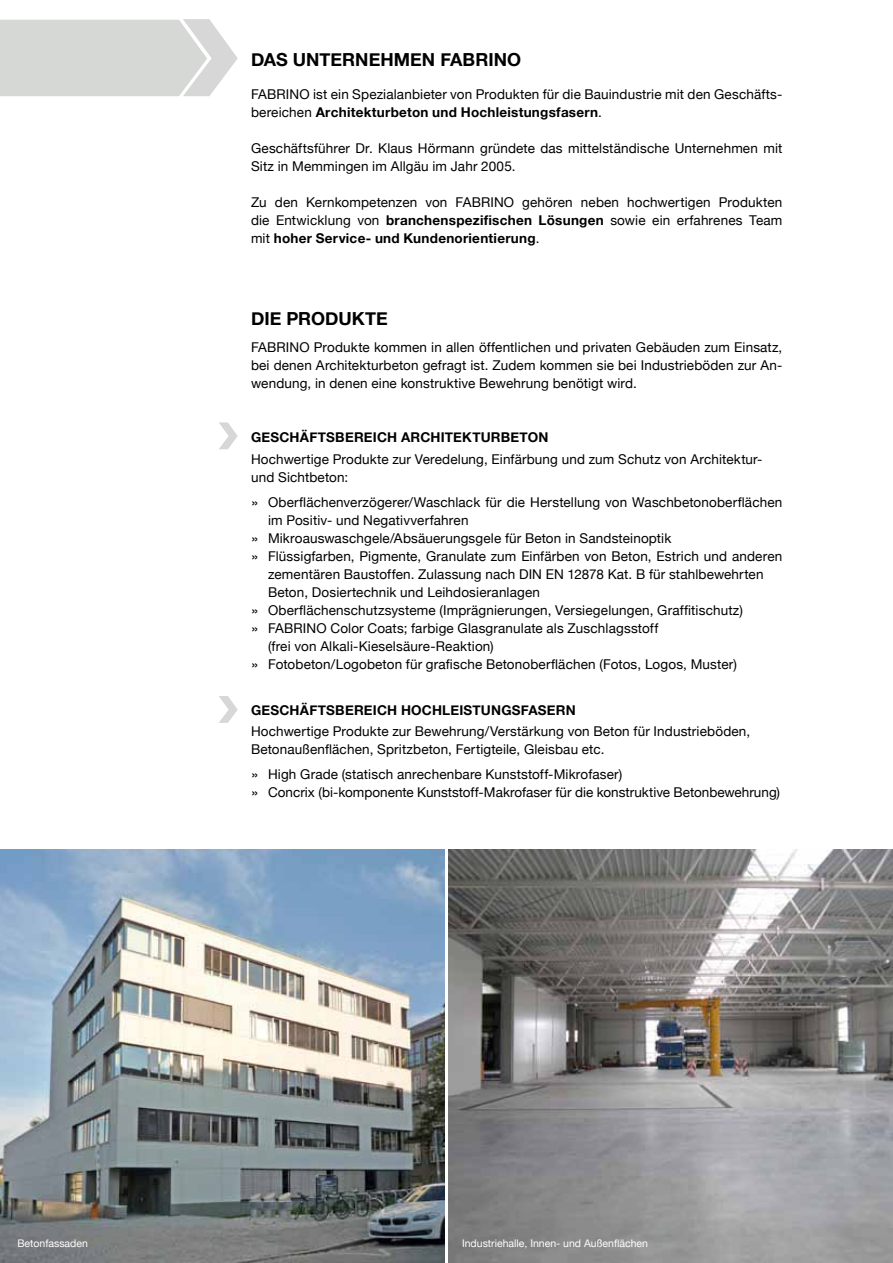
<style>
.page{position:relative;width:893px;height:1263px;background:#fff}
.page>*{position:absolute;margin:0;border:0;box-sizing:border-box;transform-origin:0 0}
.t1{font:700 18px "Helvetica Neue";color:#000}
.t2{font:13.5px/18px "Helvetica Neue";letter-spacing:.01em;color:#000}
.t3{font:700 13.5px "Helvetica Neue";letter-spacing:.015em;color:#000}
.t4{font:10.5px "Helvetica Neue";color:#fff}
.s1{font-weight:700}
.s2{font-family:"Helvetica"}
</style>
<div class="page">
<svg style="left:0;top:19px;width:238px;height:77px;background:#d9dbd9"></svg>
<svg style="left:219px;top:422px;width:19px;height:27px"></svg>
<svg style="left:219px;top:696px;width:19px;height:27px"></svg>
<img style="left:448px;top:849px;width:445px;height:414px">
<img style="left:0;top:849px;width:445px;height:414px">
<h1 class="t1" style="left:251px;top:48px;width:272px">DAS UNTERNEHMEN FABRINO</h1>
<p class="t2" style="left:251px;top:85px;width:533px">FABRINO ist ein Spezialanbieter von Produkten für die Bauindustrie mit den Geschäfts&shy;bereichen <span class="s1">Architekturbeton und Hochleistungsfasern</span>.</p>
<p class="t2" style="left:251px;top:139px;width:533px">Geschäftsführer Dr. Klaus Hörmann gründete das mittelständische Unternehmen mit<br>Sitz in Memmingen im Allgäu im Jahr 2005.</p>
<p class="t2" style="left:251px;top:193px;width:533px;text-align:justify">Zu den Kernkompetenzen von FABRINO gehören neben hochwertigen Produkten die Entwicklung von <span class="s1">branchenspezifischen Lösungen</span> sowie ein erfahrenes Team mit <span class="s1">hoher Service- und Kundenorientierung</span>.</p>
<h1 class="t1" style="left:251px;top:308px;width:138px">DIE PRODUKTE</h1>
<p class="t2" style="left:251px;top:338px;width:533px;text-align:justify">FABRINO Produkte kommen in allen öffentlichen und privaten Gebäuden zum Einsatz, bei denen Architekturbeton gefragt ist. Zudem kommen sie bei Industrieböden zur An&shy;wendung, in denen eine konstruktive Bewehrung benötigt wird.</p>
<p class="t3" style="left:251px;top:429px;width:68px">Geschäftsberei</p>
<p class="t3" style="left:377px;top:429px;width:64px">ch Architekturbeton</p>
<p class="t2" style="left:251px;top:450px;width:513px">Hochwertige Produkte zur Veredelung, Einfärbung und zum Schutz von Architektur&shy;und Sichtbeton:</p>
<p class="t2" style="left:251px;top:493px;width:533px"><span class="s2">»</span> Oberflächenverzögerer/Waschlack für die Herstellung von Waschbetonoberflächen</p>
<p class="t2" style="left:268px;top:511px;width:202px">im Positiv- und Negativverfahren</p>
<p class="t2" style="left:251px;top:529px;width:422px"><span class="s2">»</span> Mikroauswaschgele/Absäuerungsgele für Beton in Sandsteinoptik</p>
<p class="t2" style="left:251px;top:547px;width:533px"><span class="s2">»</span> Flüssigfarben, Pigmente, Granulate zum Einfärben von Beton, Estrich und anderen</p>
<p class="t2" style="left:268px;top:565px;width:497px">zementären Baustoffen. Zulassung nach DIN EN 12878 Kat. B für stahlbewehrten</p>
<p class="t2" style="left:268px;top:583px;width:273px">Beton, Dosiertechnik und Leihdosieranlagen</p>
<p class="t2" style="left:251px;top:601px;width:493px"><span class="s2">»</span> Oberflächenschutzsysteme (Imprägnierungen, Versiegelungen, Graffitischutz)</p>
<p class="t2" style="left:251px;top:619px;width:409px"><span class="s2">»</span> FABRINO Color Coats; farbige Glasgranulate als Zuschlagsstoff</p>
<p class="t2" style="left:268px;top:637px;width:227px">(frei von Alkali-Kieselsäure-Reaktion)</p>
<p class="t2" style="left:251px;top:655px;width:487px"><span class="s2">»</span> Fotobeton/Logobeton für grafische Betonoberflächen (Fotos, Logos, Muster)</p>
<p class="t3" style="left:251px;top:702px;width:68px">Geschäftsberei</p>
<p class="t3" style="left:377px;top:702px;width:200px">ch HOCHLEISTUNGSFASERN</p>
<p class="t2" style="left:251px;top:722px;width:501px">Hochwertige Produkte zur Bewehrung/Verstärkung von Beton für Industrieböden,<br>Betonaußenflächen, Spritzbeton, Fertigteile, Gleisbau etc.</p>
<p class="t2" style="left:251px;top:765px;width:530px"><span class="s2">»</span> High Grade (statisch anrechenbare Kunststoff-Mikrofaser)<br><span class="s2">»</span> Concrix (bi-komponente Kunststoff-Makrofaser für die konstruktive Betonbewehrung)</p>
<p class="t4" style="left:17px;top:1237px;width:72px">Betonfassaden</p>
<p class="t4" style="left:462px;top:1237px;width:187px">Industriehalle, Innen- und Außenflächen</p>
</div>
